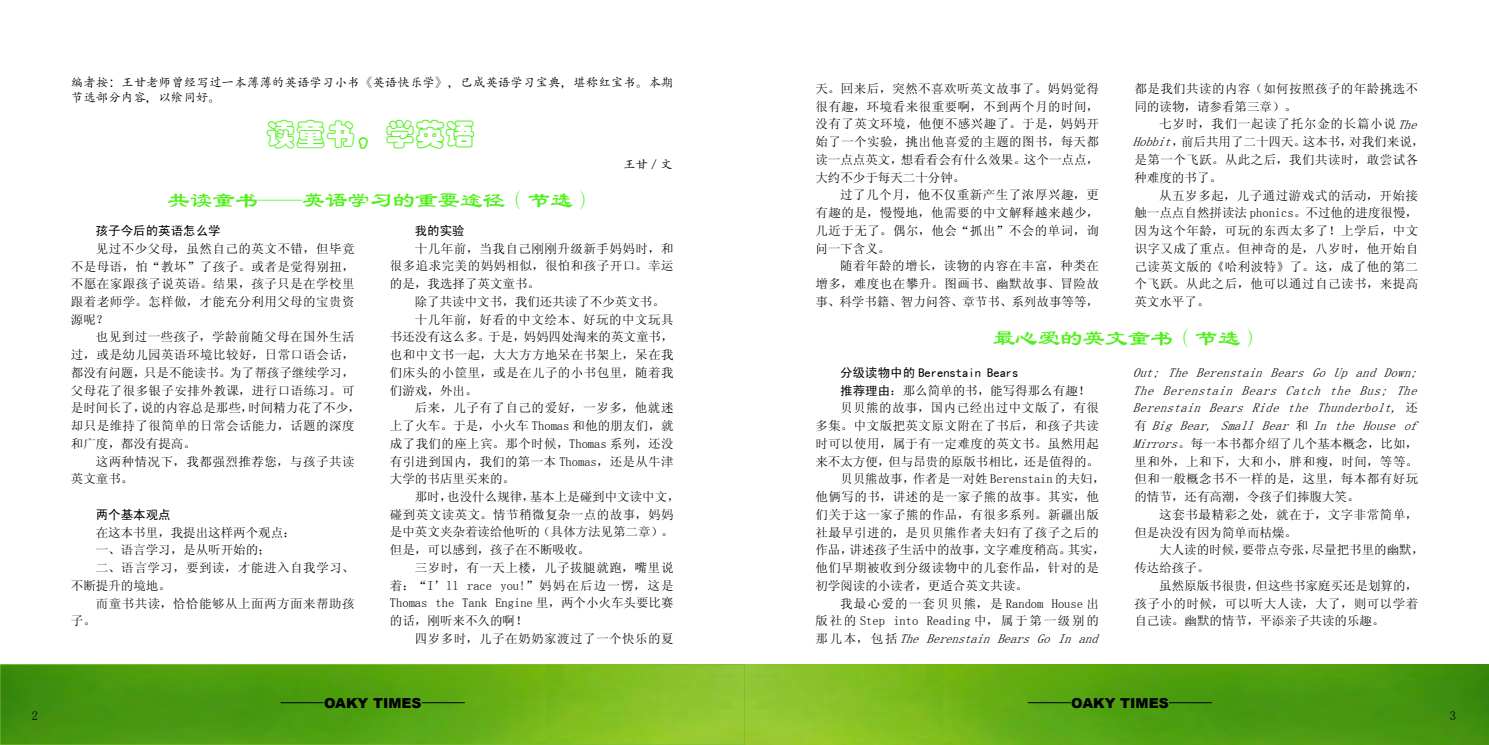
<style>
.page{position:relative;width:1489px;height:745px;background:#fff}
.page>*{position:absolute;margin:0;border:0;box-sizing:border-box;transform-origin:0 0}
.t1{font:30px "FZCYJW GB1 0";color:#4ff11a}
.t2{font:22.5px "FZLSJW GB1 0";color:#4ff11a}
.t3{font:900 13.75px "Arial";color:#000}
.t4{font:12.5px/17.8px "Sim Sun";letter-spacing:.035em;color:#000;text-align:justify}
.t5{font:12.5px/17.8px "Sim Sun";color:#000}
.t6{font:italic 12.5px/17.8px "Sim Sun";color:#000}
.t7{font:12.5px/15px "Adobe Kaiti Std";letter-spacing:.005em;color:#000}
.t8{font:12.5px "Sim Hei";color:#000}
.t9{font:12.5px "Sim Sun";letter-spacing:.095em;color:#000}
.t10{font:12.5px "Sim Sun";letter-spacing:.01em;color:#000}
.s1{font-style:italic}
.s2{font-family:"Sim Hei"}
.s3{font-style:normal}
</style>
<div class="page">
<img style="left:2px;top:664px;width:1486px;height:80px">
<div style="left:0;top:664px;width:744px;height:80px;border:1px solid #7cbe35"></div>
<hr style="left:1027px;top:702px;width:43px;height:1px;background:#000">
<hr style="left:1168px;top:702px;width:43px;height:1px;background:#000">
<hr style="left:280px;top:702px;width:43px;height:1px;background:#000">
<hr style="left:422px;top:702px;width:43px;height:1px;background:#000">
<p class="t7" style="left:71px;top:75px;width:604px">编者按：王甘老师曾经写过一本薄薄的英语学习小书《英语快乐学》，已成英语学习宝典，堪称红宝书。本期节选部分内容，以飨同好。</p>
<h1 class="t1" style="left:266px;top:118px;width:211px">读童书，学英语</h1>
<h2 class="t2" style="left:167px;top:188px;width:429px">共读童书——英语学习的重要途径（节选）</h2>
<p class="t7" style="left:623px;top:157px;width:51px">王甘/文</p>
<p class="t8" style="left:96px;top:224px;width:126px">孩子今后的英语怎么学</p>
<p class="t4" style="left:71px;top:239px;width:285px;text-indent:25px">见过不少父母，虽然自己的英文不错，但毕竟不是母语，怕“教坏”了孩子。或者是觉得别扭，不愿在家跟孩子说英语。结果，孩子只是在学校里跟着老师学。怎样做，才能充分利用父母的宝贵资源呢？</p>
<p class="t4" style="left:71px;top:328px;width:291px;text-align:left;text-indent:25px">也见到过一些孩子，学龄前随父母在国外生活过，或是幼儿园英语环境比较好，日常口语会话，都没有问题，只是不能读书。为了帮孩子继续学习，父母花了很多银子安排外教课，进行口语练习。可是时间长了，说的内容总是那些，时间精力花了不少，却只是维持了很简单的日常会话能力，话题的深度和广度，都没有提高。</p>
<p class="t4" style="left:71px;top:452px;width:285px;text-indent:25px">这两种情况下，我都强烈推荐您，与孩子共读英文童书。</p>
<p class="t8" style="left:96px;top:508px;width:76px">两个基本观点</p>
<p class="t5" style="left:96px;top:523px;width:201px">在这本书里，我提出这样两个观点：</p>
<p class="t5" style="left:96px;top:540px;width:176px">一、语言学习，是从听开始的；</p>
<p class="t4" style="left:96px;top:558px;width:260px">二、语言学习，要到读，才能进入自我学习、</p>
<p class="t5" style="left:71px;top:576px;width:102px">不断提升的境地。</p>
<p class="t4" style="left:96px;top:593px;width:260px">而童书共读，恰恰能够从上面两方面来帮助孩</p>
<p class="t4" style="left:71px;top:611px;width:27px">子。</p>
<p class="t8" style="left:415px;top:224px;width:51px">我的实验</p>
<p class="t4" style="left:390px;top:239px;width:285px;text-indent:25px">十几年前，当我自己刚刚升级新手妈妈时，和很多追求完美的妈妈相似，很怕和孩子开口。幸运的是，我选择了英文童书。</p>
<p class="t5" style="left:415px;top:292px;width:251px">除了共读中文书，我们还共读了不少英文书。</p>
<p class="t4" style="left:415px;top:310px;width:260px">十几年前，好看的中文绘本、好玩的中文玩具</p>
<p class="t5" style="left:390px;top:328px;width:285px">书还没有这么多。于是，妈妈四处淘来的英文童书，</p>
<p class="t4" style="left:390px;top:345px;width:285px">也和中文书一起，大大方方地呆在书架上，呆在我</p>
<p class="t4" style="left:390px;top:363px;width:285px">们床头的小筐里，或是在儿子的小书包里，随着我</p>
<p class="t4" style="left:390px;top:381px;width:89px">们游戏，外出。</p>
<p class="t4" style="left:415px;top:399px;width:260px">后来，儿子有了自己的爱好，一岁多，他就迷</p>
<p class="t10" style="left:390px;top:419px;width:285px">上了火车。于是，小火车 Thomas 和他的朋友们，就</p>
<p class="t4" style="left:390px;top:434px;width:285px">成了我们的座上宾。那个时候，Thomas 系列，还没</p>
<p class="t4" style="left:390px;top:452px;width:285px">有引进到国内，我们的第一本 Thomas，还是从牛津</p>
<p class="t5" style="left:390px;top:469px;width:126px">大学的书店里买来的。</p>
<p class="t5" style="left:415px;top:487px;width:266px">那时，也没什么规律，基本上是碰到中文读中文，</p>
<p class="t4" style="left:390px;top:505px;width:285px">碰到英文读英文。情节稍微复杂一点的故事，妈妈</p>
<p class="t5" style="left:390px;top:523px;width:285px">是中英文夹杂着读给他听的（具体方法见第二章）。</p>
<p class="t5" style="left:390px;top:540px;width:201px">但是，可以感到，孩子在不断吸收。</p>
<p class="t4" style="left:415px;top:558px;width:260px">三岁时，有一天上楼，儿子拔腿就跑，嘴里说</p>
<p class="t9" style="left:390px;top:578px;width:285px">着：“I’ll race you!”妈妈在后边一愣，这是</p>
<p class="t5" style="left:390px;top:593px;width:285px">Thomas the Tank Engine 里，两个小火车头要比赛</p>
<p class="t5" style="left:390px;top:611px;width:139px">的话，刚听来不久的啊！</p>
<p class="t4" style="left:415px;top:629px;width:260px">四岁多时，儿子在奶奶家渡过了一个快乐的夏</p>
<p class="t4" style="left:815px;top:80px;width:285px">天。回来后，突然不喜欢听英文故事了。妈妈觉得很有趣，环境看来很重要啊，不到两个月的时间，没有了英文环境，他便不感兴趣了。于是，妈妈开始了一个实验，挑出他喜爱的主题的图书，每天都读一点点英文，想看看会有什么效果。这个一点点，大约不少于每天二十分钟。</p>
<p class="t4" style="left:815px;top:186px;width:285px;text-indent:25px">过了几个月，他不仅重新产生了浓厚兴趣，更有趣的是，慢慢地，他需要的中文解释越来越少，几近于无了。偶尔，他会“抓出”不会的单词，询问一下含义。</p>
<p class="t4" style="left:815px;top:257px;width:285px;text-indent:25px">随着年龄的增长，读物的内容在丰富，种类在增多，难度也在攀升。图画书、幽默故事、冒险故事、科学书籍、智力问答、章节书、系列故事等等，</p>
<p class="t4" style="left:1134px;top:80px;width:285px">都是我们共读的内容（如何按照孩子的年龄挑选不同的读物，请参看第三章）。</p>
<p class="t4" style="left:1132px;top:115px;width:293px;text-align:left;text-indent:26px">七岁时，我们一起读了托尔金的长篇小说<span class="s1">The<br>Hobbit</span>，前后共用了二十四天。这本书，对我们来说，是第一个飞跃。从此之后，我们共读时，敢尝试各种难度的书了。</p>
<p class="t4" style="left:1134px;top:186px;width:285px;text-indent:25px">从五岁多起，儿子通过游戏式的活动，开始接触一点点自然拼读法 phonics。不过他的进度很慢，因为这个年龄，可玩的东西太多了！上学后，中文识字又成了重点。但神奇的是，八岁时，他开始自己读英文版的《哈利波特》了。这，成了他的第二个飞跃。从此之后，他可以通过自己读书，来提高英文水平了。</p>
<h2 class="t2" style="left:992px;top:326px;width:271px">最心爱的英文童书（节选）</h2>
<p class="t8" style="left:840px;top:366px;width:180px">分级读物中的 Berenstain Bears</p>
<p class="t5" style="left:840px;top:381px;width:251px"><span class="s2">推荐理由</span>：那么简单的书，能写得那么有趣！</p>
<p class="t4" style="left:840px;top:399px;width:260px">贝贝熊的故事，国内已经出过中文版了，有很</p>
<p class="t4" style="left:815px;top:416px;width:285px">多集。中文版把英文原文附在了书后，和孩子共读</p>
<p class="t4" style="left:815px;top:434px;width:285px">时可以使用，属于有一定难度的英文书。虽然用起</p>
<p class="t5" style="left:815px;top:452px;width:285px">来不太方便，但与昂贵的原版书相比，还是值得的。</p>
<p class="t5" style="left:840px;top:469px;width:266px">贝贝熊故事，作者是一对姓 Berenstain 的夫妇，</p>
<p class="t4" style="left:815px;top:487px;width:285px">他俩写的书，讲述的是一家子熊的故事。其实，他</p>
<p class="t4" style="left:815px;top:505px;width:285px">们关于这一家子熊的作品，有很多系列。新疆出版</p>
<p class="t4" style="left:815px;top:523px;width:285px">社最早引进的，是贝贝熊作者夫妇有了孩子之后的</p>
<p class="t5" style="left:815px;top:540px;width:291px">作品，讲述孩子生活中的故事，文字难度稍高。其实，</p>
<p class="t4" style="left:815px;top:558px;width:285px">他们早期被收到分级读物中的几套作品，针对的是</p>
<p class="t5" style="left:815px;top:576px;width:214px">初学阅读的小读者，更适合英文共读。</p>
<p class="t4" style="left:840px;top:593px;width:260px">我最心爱的一套贝贝熊，是 Random House 出</p>
<p class="t5" style="left:815px;top:611px;width:285px">版社的 Step into Reading 中，属于第一级别的</p>
<p class="t6" style="left:815px;top:629px;width:288px"><span class="s3">那几本，包括</span> The Berenstain Bears Go In and</p>
<p class="t6" style="left:1132px;top:363px;width:290px">Out; The Berenstain Bears Go Up and Down;<br>The Berenstain Bears Catch the Bus; The<br>Berenstain Bears Ride the Thunderbolt, <span class="s3">还有</span> Big Bear, Small Bear <span class="s3">和</span> In the House of<br>Mirrors<span class="s3">。每一本书都介绍了几个基本概念，比如，里和外，上和下，大和小，胖和瘦，时间，等等。但和一般概念书不一样的是，这里，每本都有好玩的情节，还有高潮，令孩子们捧腹大笑。</span></p>
<p class="t4" style="left:1134px;top:505px;width:285px;text-indent:25px">这套书最精彩之处，就在于，文字非常简单，但是决没有因为简单而枯燥。</p>
<p class="t5" style="left:1134px;top:540px;width:291px;text-indent:25px">大人读的时候，要带点夸张，尽量把书里的幽默，传达给孩子。</p>
<p class="t4" style="left:1134px;top:576px;width:285px;text-indent:25px">虽然原版书很贵，但这些书家庭买还是划算的，孩子小的时候，可以听大人读，大了，则可以学着自己读。幽默的情节，平添亲子共读的乐趣。</p>
<p class="t3" style="left:324px;top:692px;width:99px">OAKY TIMES</p>
<p class="t3" style="left:1071px;top:692px;width:99px">OAKY TIMES</p>
<p class="t4" style="left:32px;top:706px;width:8px">2</p>
<p class="t4" style="left:1449px;top:706px;width:8px">3</p>
</div>
